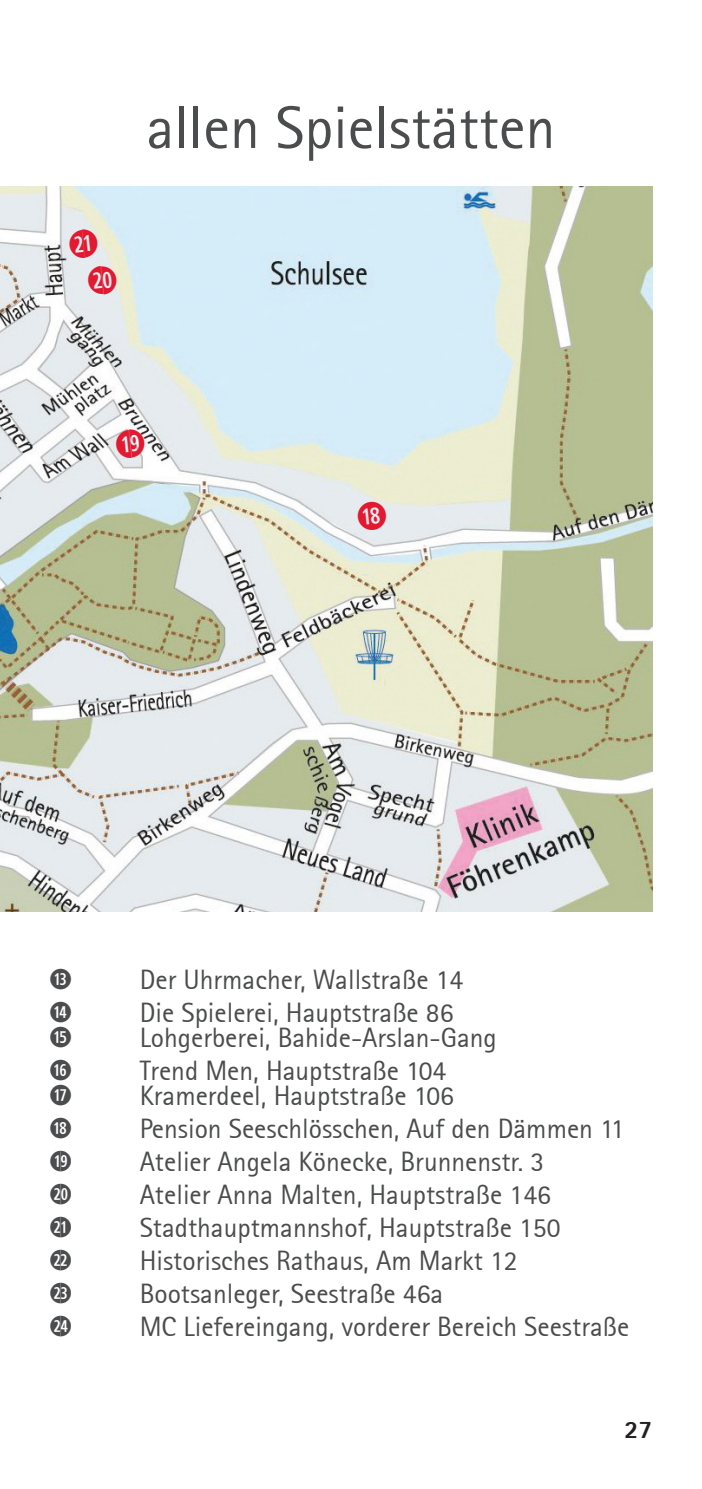
<style>
.page{position:relative;width:702px;height:1489px;background:#fff}
.page>*{position:absolute;margin:0;border:0;box-sizing:border-box;transform-origin:0 0}
.t1{font:60px "Rotis Sans Serif";color:#4b4c4d}
.t2{font:27.5px "Rotis Sans Serif";color:#4b4c4d}
.t3{font:700 27.5px "Combi Numerals";color:#4b4c4d}
.t4{font:800 25px "Rotis Sans Serif";color:#231f20}
</style>
<div class="page">
<img style="left:0;top:187px;width:652px;height:724px">
<svg style="left:356px;top:499px;width:31px;height:32px"></svg>
<svg style="left:115px;top:428px;width:31px;height:31px"></svg>
<svg style="left:68px;top:228px;width:50px;height:67px;background:#e6ebe9"></svg>
<h1 class="t1" style="left:146px;top:92px;width:410px">allen Spielstätten</h1>
<p class="t3" style="left:50px;top:968px;width:24px">f</p>
<p class="t2" style="left:140px;top:963px;width:325px">Der Uhrmacher, Wallstraße 14</p>
<p class="t3" style="left:50px;top:1001px;width:24px">g</p>
<p class="t2" style="left:140px;top:996px;width:315px">Die Spielerei, Hauptstraße 86</p>
<p class="t3" style="left:50px;top:1026px;width:24px">h</p>
<p class="t2" style="left:140px;top:1021px;width:358px">Lohgerberei, Bahide-Arslan-Gang</p>
<p class="t3" style="left:50px;top:1059px;width:24px">j</p>
<p class="t2" style="left:140px;top:1054px;width:308px">Trend Men, Hauptstraße 104</p>
<p class="t3" style="left:50px;top:1084px;width:24px">k</p>
<p class="t2" style="left:140px;top:1079px;width:316px">Kramerdeel, Hauptstraße 106</p>
<p class="t3" style="left:50px;top:1117px;width:24px">l</p>
<p class="t2" style="left:140px;top:1112px;width:486px">Pension Seeschlösschen, Auf den Dämmen 11</p>
<p class="t3" style="left:50px;top:1150px;width:24px">1(</p>
<p class="t2" style="left:140px;top:1145px;width:406px">Atelier Angela Könecke, Brunnenstr. 3</p>
<p class="t3" style="left:50px;top:1183px;width:24px">2)</p>
<p class="t2" style="left:140px;top:1178px;width:412px">Atelier Anna Malten, Hauptstraße 146</p>
<p class="t3" style="left:50px;top:1216px;width:24px">2!</p>
<p class="t2" style="left:140px;top:1211px;width:422px">Stadthauptmannshof, Hauptstraße 150</p>
<p class="t3" style="left:50px;top:1249px;width:24px">2@</p>
<p class="t2" style="left:140px;top:1244px;width:379px">Historisches Rathaus, Am Markt 12</p>
<p class="t3" style="left:50px;top:1282px;width:24px">2#</p>
<p class="t2" style="left:140px;top:1277px;width:305px">Bootsanleger, Seestraße 46a</p>
<p class="t3" style="left:50px;top:1315px;width:24px">2$</p>
<p class="t2" style="left:140px;top:1310px;width:491px">MC Liefereingang, vorderer Bereich Seestraße</p>
<p class="t4" style="left:624px;top:1413px;width:29px">27</p>
</div>
